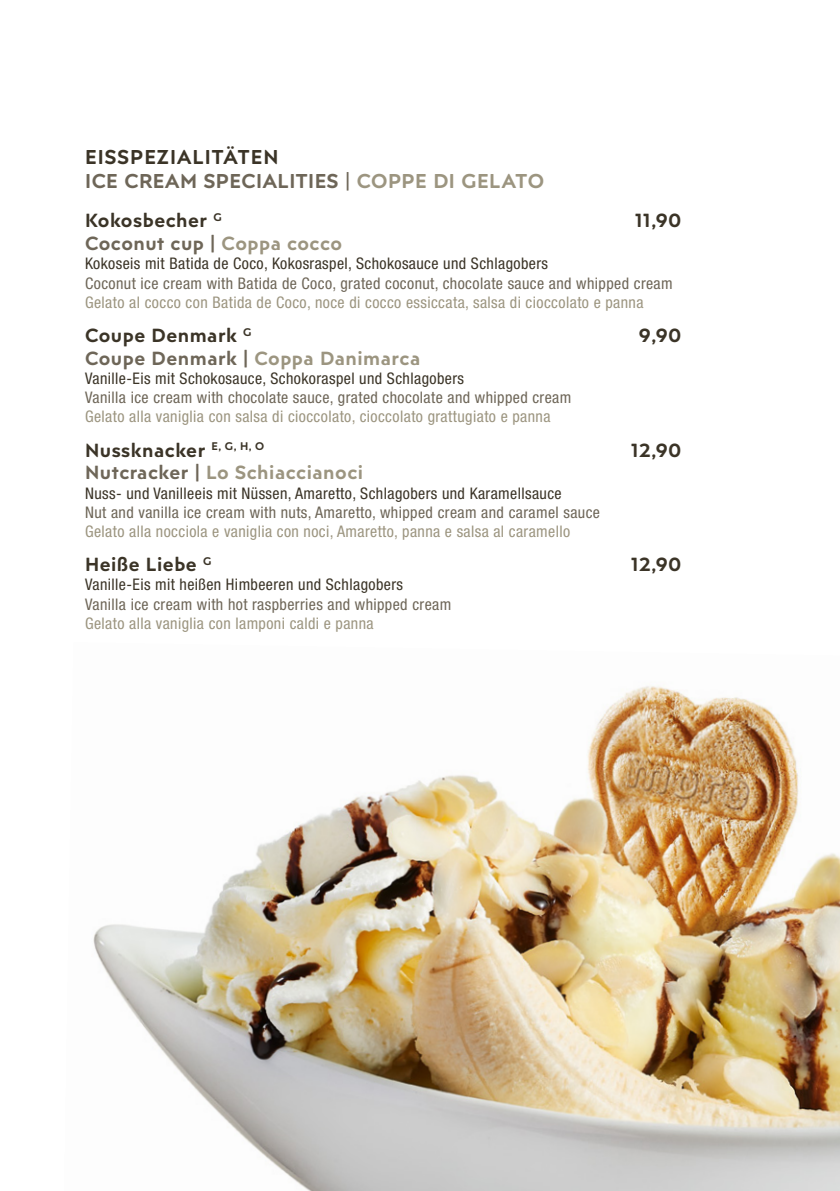
<style>
.page{position:relative;width:840px;height:1191px;background:#fff}
.page>*{position:absolute;margin:0;border:0;box-sizing:border-box;transform-origin:0 0}
.t1{font:600 20px/24px "Posterama Text";letter-spacing:.025em;color:#6e6658}
.t2{font:600 19px "Posterama Text";letter-spacing:.025em;color:#3b3427}
.t3{font:600 19px "Posterama Text";letter-spacing:.025em;color:#9c9580}
.t4{font:600 19px "Posterama Text";letter-spacing:.025em;color:#6e6658}
.t5{font:condensed 16px "Helvetica Neue LT Pro";letter-spacing:.025em;color:#6e6658}
.t6{font:condensed 16px "Helvetica Neue LT Pro";letter-spacing:.025em;color:#9c9580}
.t7{font:condensed 16px "Helvetica Neue LT Pro";letter-spacing:.025em;color:#3b3427}
.s1{color:#3b3427}
.s2{font-weight:400}
.s3{color:#9c9580}
.s4{color:#6e6658}
</style>
<div class="page">
<img style="left:93px;top:686px;width:746px;height:505px">
<p class="t1" style="left:85px;top:144px;width:460px"><span class="s1">EISSPEZIALITÄTEN<br></span>ICE CREAM SPECIALITIES <span class="s2">|</span> <span class="s3">COPPE DI GELATO</span></p>
<p class="t2" style="left:85px;top:208px;width:138px">Kokosbecher <sup>G</sup></p>
<p class="t2" style="left:634px;top:208px;width:47px">11,90</p>
<p class="t4" style="left:85px;top:231px;width:258px">Coconut cup | <span class="s3">Coppa cocco</span></p>
<p class="t7" style="left:85px;top:254px;width:464px">Kokoseis mit Batida de Coco, Kokosraspel, Schokosauce und Schlagobers</p>
<p class="t5" style="left:85px;top:274px;width:588px">Coconut ice cream with Batida de Coco, grated coconut, chocolate sauce and whipped cream</p>
<p class="t6" style="left:85px;top:293px;width:559px">Gelato al cocco con Batida de Coco, noce di cocco essiccata, salsa di cioccolato e panna</p>
<p class="t2" style="left:85px;top:323px;width:168px">Coupe Denmark <sup>G</sup></p>
<p class="t2" style="left:638px;top:323px;width:44px">9,90</p>
<p class="t3" style="left:85px;top:345px;width:336px"><span class="s4">Coupe Denmark |</span> Coppa Danimarca</p>
<p class="t7" style="left:85px;top:369px;width:380px">Vanille-Eis mit Schokosauce, Schokoraspel und Schlagobers</p>
<p class="t5" style="left:85px;top:388px;width:487px">Vanilla ice cream with chocolate sauce, grated chocolate and whipped cream</p>
<p class="t6" style="left:85px;top:407px;width:466px">Gelato alla vaniglia con salsa di cioccolato, cioccolato grattugiato e panna</p>
<p class="t2" style="left:85px;top:437px;width:180px">Nussknacker <sup>E,</sup> <sup>G,</sup> <sup>H,</sup> <sup>O</sup></p>
<p class="t2" style="left:630px;top:437px;width:51px">12,90</p>
<p class="t3" style="left:85px;top:460px;width:279px"><span class="s4">Nutcracker |</span> Lo Schiaccianoci</p>
<p class="t7" style="left:85px;top:483px;width:478px">Nuss- und Vanilleeis mit Nüssen, Amaretto, Schlagobers und Karamellsauce</p>
<p class="t5" style="left:85px;top:503px;width:516px">Nut and vanilla ice cream with nuts, Amaretto, whipped cream and caramel sauce</p>
<p class="t6" style="left:85px;top:522px;width:486px">Gelato alla nocciola e vaniglia con noci, Amaretto, panna e salsa al caramello</p>
<p class="t2" style="left:85px;top:552px;width:128px">Heiße Liebe <sup>G</sup></p>
<p class="t2" style="left:630px;top:552px;width:51px">12,90</p>
<p class="t7" style="left:85px;top:575px;width:319px">Vanille-Eis mit heißen Himbeeren und Schlagobers</p>
<p class="t5" style="left:85px;top:594px;width:367px">Vanilla ice cream with hot raspberries and whipped cream</p>
<p class="t6" style="left:85px;top:614px;width:290px">Gelato alla vaniglia con lamponi caldi e panna</p>
</div>
